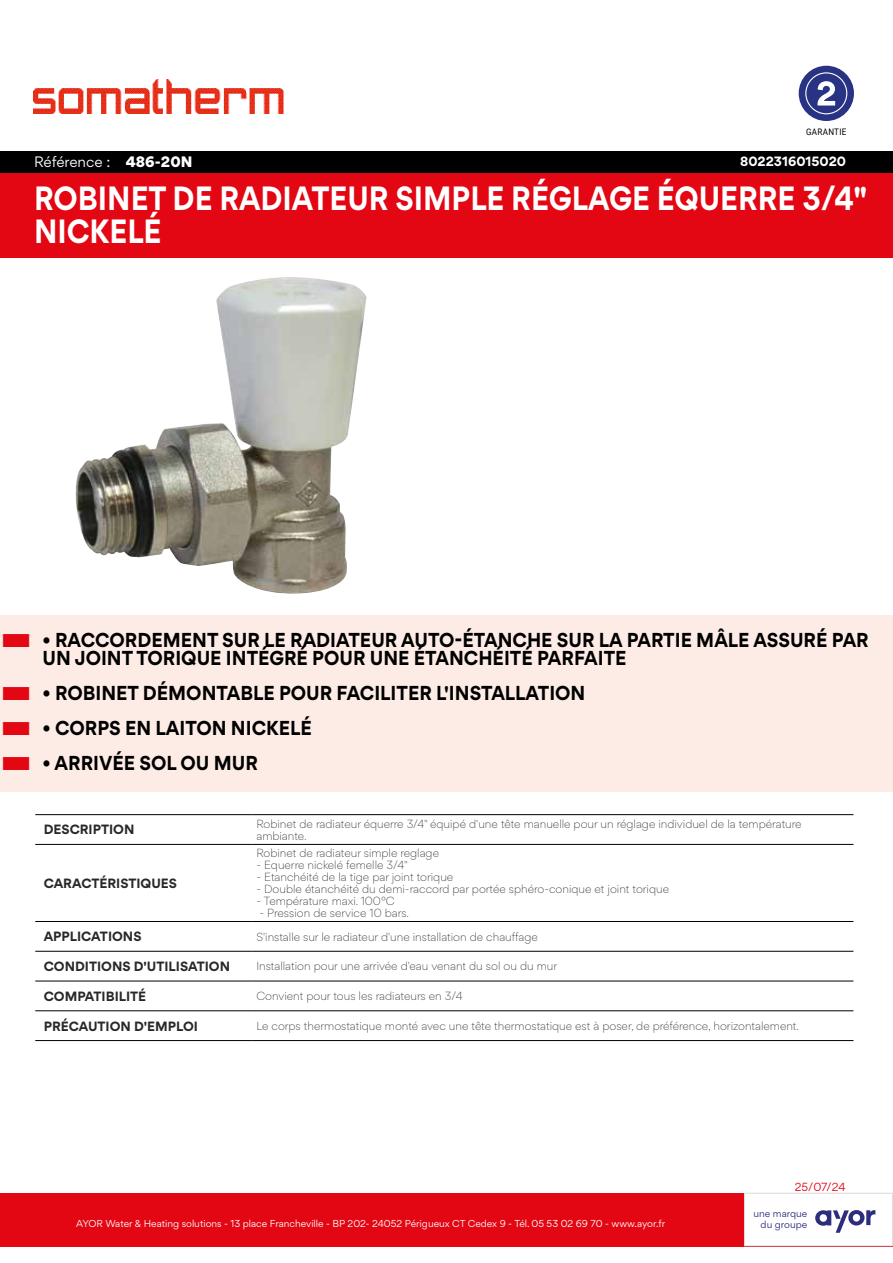
<style>
.page{position:relative;width:893px;height:1263px;background:#fff}
.page>*{position:absolute;margin:0;border:0;box-sizing:border-box;transform-origin:0 0}
.t1{font:700 30px/33px "Gordita";color:#fff;scale:.9 1}
.t2{font:700 18px/18px "Gordita";color:#000;scale:.95 1}
.t3{font:13.5px "Gordita";letter-spacing:-.005em;color:#fff}
.t4{font:700 12px "Gordita";color:#282827}
.t5{font:700 12px "Gordita";color:#fff}
.t6{font:300 10.5px/12px "Gordita";color:#282827}
.t7{font:10.5px "Gordita";color:#e30613}
.t8{font:9px "Gordita";color:#fff}
.t9{font:9px/10.5px "Gordita";color:#2d2d7e;text-align:right}
.t10{font:9px "Roboto";letter-spacing:.035em;color:#000;scale:.9 1}
.s1{font-weight:900}
</style>
<div class="page">
<div style="left:0;top:1193px;width:893px;height:53px;background:#e30613"></div>
<div style="left:744px;top:1193px;width:149px;height:53px;background:#fff"></div>
<div style="left:744px;top:1193px;width:149px;height:53px;border:1px solid #dadada"></div>
<img style="left:75px;top:277px;width:292px;height:317px">
<div style="left:0;top:172px;width:893px;height:85px;background:#e30613"></div>
<div style="left:799px;top:66px;width:55px;height:55px;background:#293384;border-radius:50%"></div>
<svg style="left:805px;top:72px;width:42px;height:42px"></svg>
<div style="left:0;top:615px;width:893px;height:71px;background:#fdece5"></div>
<div style="left:0;top:668px;width:893px;height:53px;background:#fdece5"></div>
<div style="left:0;top:703px;width:893px;height:53px;background:#fdece5"></div>
<div style="left:0;top:738px;width:893px;height:53px;background:#fdece5"></div>
<svg style="left:815px;top:1210px;width:60px;height:23px"></svg>
<img style="left:33px;top:79px;width:250px;height:34px">
<div style="left:0;top:151px;width:893px;height:21px;background:#000"></div>
<hr style="left:35px;top:814px;width:217px;height:1px;background:#000">
<hr style="left:252px;top:814px;width:601px;height:1px;background:#000">
<hr style="left:35px;top:844px;width:217px;height:1px;background:#000">
<hr style="left:252px;top:844px;width:601px;height:1px;background:#000">
<hr style="left:35px;top:921px;width:217px;height:1px;background:#000">
<hr style="left:252px;top:921px;width:601px;height:1px;background:#000">
<hr style="left:35px;top:951px;width:217px;height:1px;background:#000">
<hr style="left:252px;top:951px;width:601px;height:1px;background:#000">
<hr style="left:35px;top:981px;width:217px;height:1px;background:#000">
<hr style="left:252px;top:981px;width:601px;height:1px;background:#000">
<hr style="left:35px;top:1010px;width:217px;height:1px;background:#000">
<hr style="left:252px;top:1010px;width:601px;height:1px;background:#000">
<hr style="left:35px;top:1040px;width:217px;height:1px;background:#000">
<hr style="left:252px;top:1040px;width:601px;height:1px;background:#000">
<p class="t10" style="left:806px;top:125px;width:46px">GARANTIE</p>
<p class="t3" style="left:34px;top:152px;width:160px">Référence : <span class="s1">486-20N</span></p>
<p class="t5" style="left:740px;top:152px;width:107px">8022316015020</p>
<h1 class="t1" style="left:34px;top:182px;width:927px">ROBINET DE RADIATEUR SIMPLE RÉGLAGE ÉQUERRE 3/4"<br>NICKELÉ</h1>
<h2 class="t2" style="left:43px;top:630px;width:871px">• RACCORDEMENT SUR LE RADIATEUR AUTO-ÉTANCHE SUR LA PARTIE MÂLE ASSURÉ PAR<br>UN JOINT TORIQUE INTÉGRÉ POUR UNE ÉTANCHÉITÉ PARFAITE</h2>
<h2 class="t2" style="left:43px;top:683px;width:573px">• ROBINET DÉMONTABLE POUR FACILITER L'INSTALLATION</h2>
<h2 class="t2" style="left:43px;top:718px;width:285px">• CORPS EN LAITON NICKELÉ</h2>
<h2 class="t2" style="left:43px;top:753px;width:228px">• ARRIVÉE SOL OU MUR</h2>
<p class="t4" style="left:44px;top:820px;width:92px">DESCRIPTION</p>
<p class="t6" style="left:256px;top:817px;width:547px">Robinet de radiateur équerre 3/4" équipé d'une tête manuelle pour un réglage individuel de la température ambiante.</p>
<p class="t4" style="left:44px;top:874px;width:135px">CARACTÉRISTIQUES</p>
<p class="t6" style="left:256px;top:847px;width:184px">Robinet de radiateur simple reglage</p>
<p class="t6" style="left:256px;top:859px;width:153px">- Equerre nickelé femelle 3/4"</p>
<p class="t6" style="left:256px;top:871px;width:198px">- Etanchéité de la tige par joint torique</p>
<p class="t6" style="left:256px;top:883px;width:414px">- Double étanchéité du demi-raccord par portée sphéro-conique et joint torique</p>
<p class="t6" style="left:256px;top:895px;width:140px">- Température maxi. 100°C</p>
<p class="t6" style="left:259px;top:907px;width:151px">- Pression de service 10 bars.</p>
<p class="t4" style="left:44px;top:927px;width:99px">APPLICATIONS</p>
<p class="t6" style="left:256px;top:930px;width:283px">S'installe sur le radiateur d'une installation de chauffage</p>
<p class="t4" style="left:44px;top:957px;width:188px">CONDITIONS D'UTILISATION</p>
<p class="t6" style="left:256px;top:960px;width:302px">Installation pour une arrivée d'eau venant du sol ou du mur</p>
<p class="t4" style="left:44px;top:986px;width:104px">COMPATIBILITÉ</p>
<p class="t6" style="left:256px;top:990px;width:208px">Convient pour tous les radiateurs en 3/4</p>
<p class="t4" style="left:44px;top:1016px;width:156px">PRÉCAUTION D'EMPLOI</p>
<p class="t6" style="left:256px;top:1019px;width:544px">Le corps thermostatique monté avec une tête thermostatique est à poser, de préférence, horizontalement.</p>
<p class="t8" style="left:76px;top:1216px;width:590px">AYOR Water &amp; Heating solutions - 13 place Francheville - BP 202- 24052 Périgueux CT Cedex 9 - Tél. 05 53 02 69 70 - www.ayor.fr</p>
<p class="t7" style="left:795px;top:1179px;width:52px">25/07/24</p>
<p class="t9" style="left:754px;top:1208px;width:55px">une marque du groupe</p>
</div>
